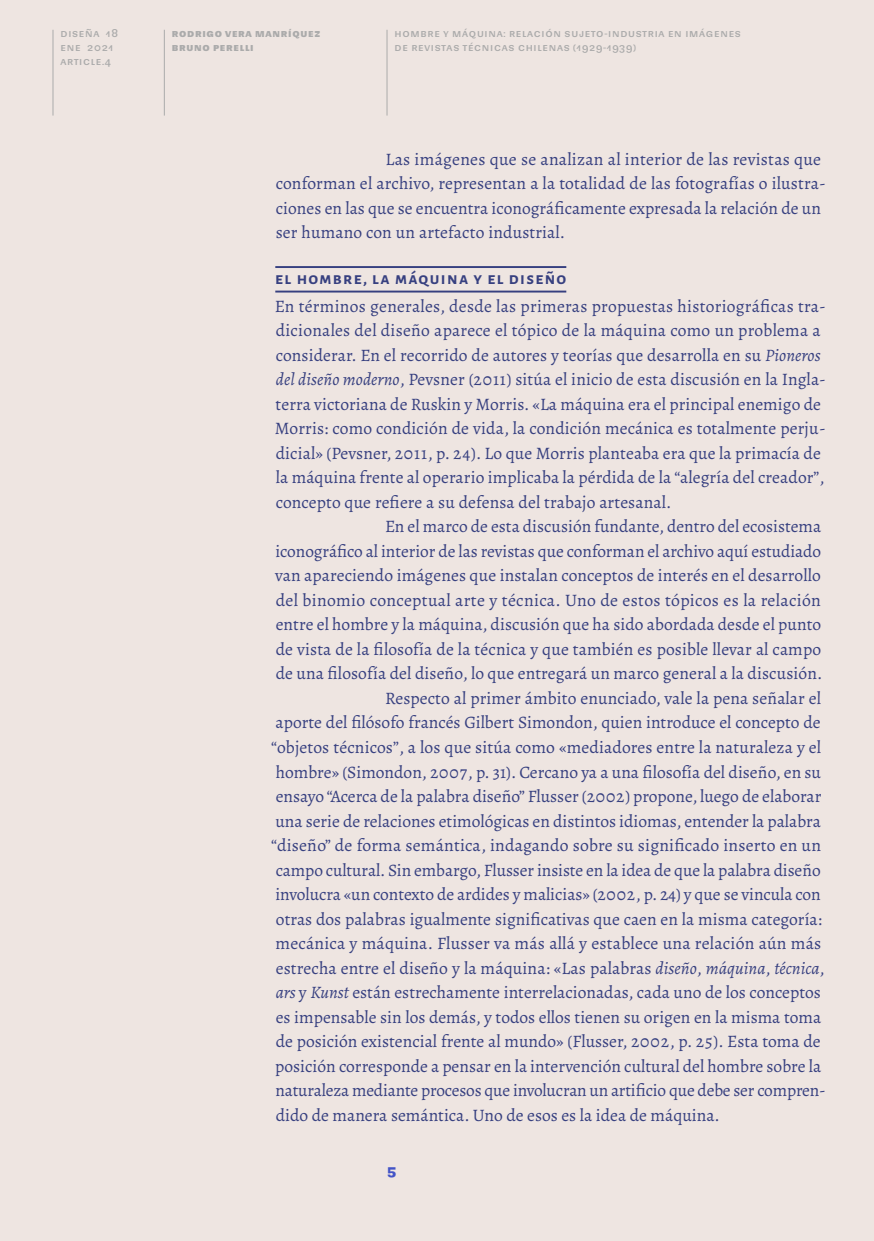
<style>
.page{position:relative;width:874px;height:1241px;background:#fff}
.page>*{position:absolute;margin:0;border:0;box-sizing:border-box;transform-origin:0 0}
.Texto_con_sangría{font:17.5px/24.5px "Alegreya";color:#374080}
.Texto_sin_sangría{font:17.5px/24.5px "Alegreya";letter-spacing:.005em;color:#374080}
.Subtítulo_1{font:700 17.5px "Alegreya Sans";letter-spacing:.075em;color:#374080}
.t1{font:700 14px "Sudamerican Grotesk";color:#4354c7}
.t2{font:10.5px/14px "Sudamerican Grotesk";letter-spacing:.07em;color:#ababab}
.t3{font:700 10.5px/14px "Sudamerican Grotesk";letter-spacing:.07em;color:#ababab}
.s1{font-style:italic}
</style>
<div class="page">
<div style="left:0;top:0;width:873px;height:1240px;background:#eee5e1"></div>
<hr style="left:52px;top:30px;width:1px;height:85px;background:#ababab">
<hr style="left:164px;top:30px;width:1px;height:85px;background:#ababab">
<hr style="left:386px;top:30px;width:1px;height:85px;background:#ababab">
<hr style="left:275px;top:290px;width:291px;height:2px;background:#374080">
<hr style="left:275px;top:266px;width:291px;height:2px;background:#374080">
<p class="t2" style="left:60px;top:26px;width:59px">Diseña 18 ene 2021 article.4</p>
<p class="t3" style="left:172px;top:26px;width:150px">Rodrigo Vera Manríquez<br>Bruno Perelli</p>
<p class="t2" style="left:394px;top:26px;width:348px">Hombre y máquina: relación sujeto-industria en imágenes de revistas técnicas ch ilenas (1929-1939)</p>
<p class="Texto_con_sangría" style="left:275px;top:146px;width:551px;text-indent:110px">Las imágenes que se analizan al interior de las revistas que conforman el archivo, representan a la totalidad de las fotografías o ilustra&shy;ciones en las que se encuentra iconográficamente expresada la relación de un ser humano con un artefacto industrial.</p>
<p class="Subtítulo_1" style="left:275px;top:265px;width:292px">El hombre, la máquina y el diseño</p>
<p class="Texto_sin_sangría" style="left:274px;top:293px;width:552px">En términos generales, desde las primeras propuestas historiográficas tra&shy;dicionales del diseño aparece el tópico de la máquina como un problema a considerar. En el recorrido de autores y teorías que desarrolla en su <span class="s1">Pioneros del diseño moderno</span>, Pevsner (2011) sitúa el inicio de esta discusión en la Ingla&shy;terra victoriana de Ruskin y Morris. «La máquina era el principal enemigo de Morris: como condición de vida, la condición mecánica es totalmente perju&shy;dicial» (Pevsner, 2011, p. 24). Lo que Morris planteaba era que la primacía de la máquina frente al operario implicaba la pérdida de la “alegría del creador”, concepto que refiere a su defensa del trabajo artesanal.</p>
<p class="Texto_con_sangría" style="left:275px;top:514px;width:548px;text-align:justify;text-indent:110px">En el marco de esta discusión fundante, dentro del ecosistema iconográfico al interior de las revistas que conforman el archivo aquí estudiado van apareciendo imágenes que instalan conceptos de interés en el desarrollo del binomio conceptual arte y técnica. Uno de estos tópicos es la relación entre el hombre y la máquina, discusión que ha sido abordada desde el punto de vista de la filosofía de la técnica y que también es posible llevar al campo de una filosofía del diseño, lo que entregará un marco general a la discusión.</p>
<p class="Texto_con_sangría" style="left:271px;top:685px;width:556px;text-indent:114px">Respecto al primer ámbito enunciado, vale la pena señalar el aporte del filósofo francés Gilbert Simondon, quien introduce el concepto de “objetos técnicos”, a los que sitúa como «mediadores entre la naturaleza y el hombre» (Simondon, 2007, p. 31). Cercano ya a una filosofía del diseño, en su ensayo “Acerca de la palabra diseño” Flusser (2002) propone, luego de elaborar una serie de relaciones etimológicas en distintos idiomas, entender la palabra “diseño” de forma semántica, indagando sobre su significado inserto en un campo cultural. Sin embargo, Flusser insiste en la idea de que la palabra diseño involucra «un contexto de ardides y malicias» (2002, p. 24) y que se vincula con otras dos palabras igualmente significativas que caen en la misma categoría: mecánica y máquina. Flusser va más allá y establece una relación aún más estrecha entre el diseño y la máquina: «Las palabras <span class="s1">diseño</span>, <span class="s1">máquina</span>, <span class="s1">técnica</span>, <span class="s1">ars</span> y <span class="s1">Kunst</span> están estrechamente interrelacionadas, cada uno de los conceptos es impensable sin los demás, y todos ellos tienen su origen en la misma toma de posición existencial frente al mundo» (Flusser, 2002, p. 25). Esta toma de posición corresponde a pensar en la intervención cultural del hombre sobre la naturaleza mediante procesos que involucran un artificio que debe ser compren&shy;dido de manera semántica. Uno de esos es la idea de máquina.</p>
<p class="t1" style="left:386px;top:1158px;width:12px">5</p>
</div>
